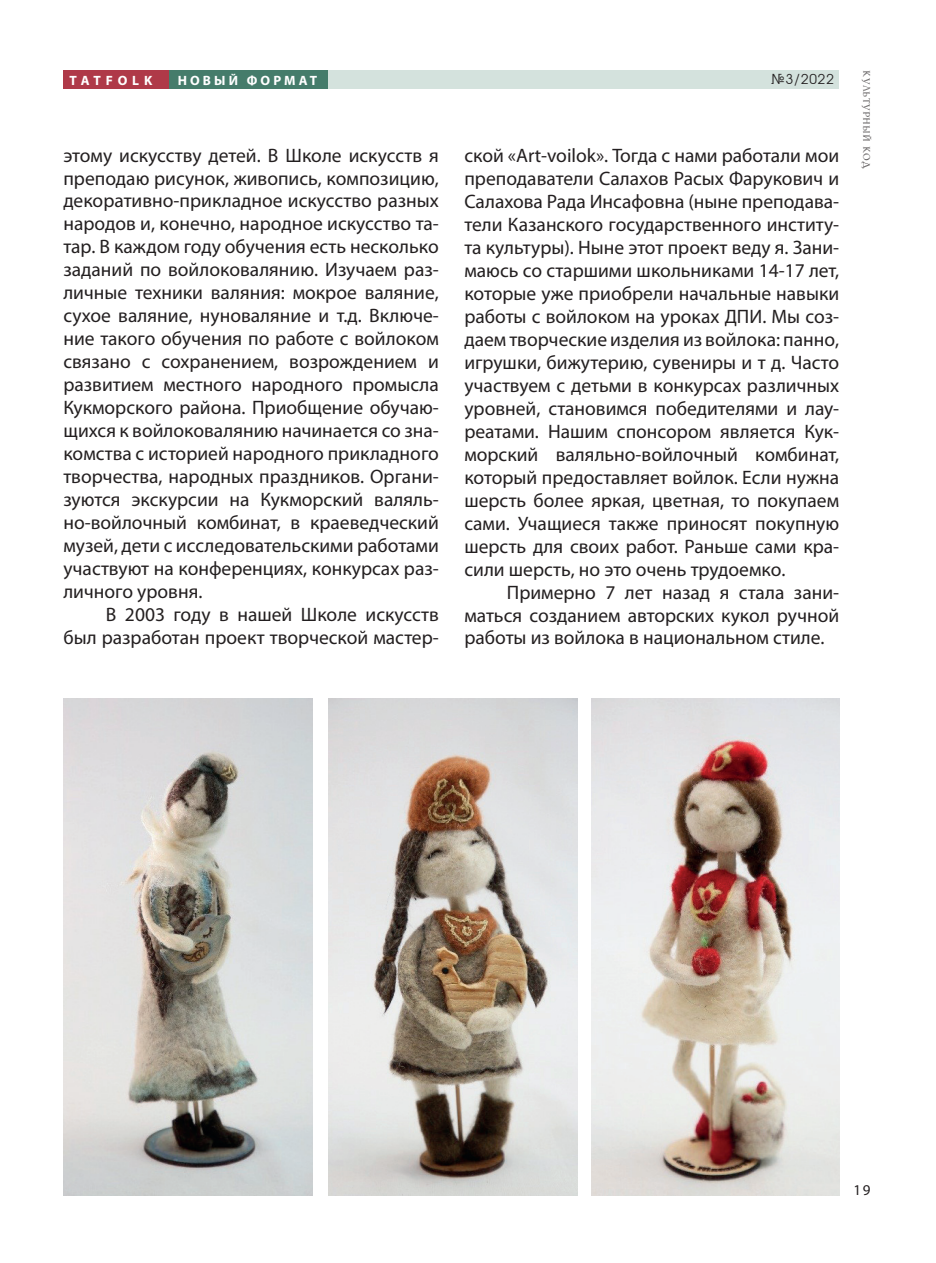
<style>
.page{position:relative;width:936px;height:1263px;background:#fff}
.page>*{position:absolute;margin:0;border:0;box-sizing:border-box;transform-origin:0 0}
.t1{font:19.5px/23px "TT Myriad Pro";color:#231f20;text-align:justify}
.t2{font:15px "TT Myriad Pro";color:#231f20}
.t3{font:700 13.5px "TT Myriad Pro";letter-spacing:.23em;color:#fff}
.t4{font:700 13.5px "TT Myriad Pro";letter-spacing:.36em;color:#fff}
.t5{font:13.5px "Gothic Eurasian";color:#231f20}
.t6{font:9px "TT Lidia";letter-spacing:.03em;color:#231f20}
</style>
<div class="page">
<div style="left:163px;top:70px;width:643px;height:19px;background:#457c6b"></div>
<div style="left:63px;top:70px;width:105px;height:19px;background:#af3948"></div>
<div style="left:328px;top:70px;width:511px;height:19px;background:#d4e2dd"></div>
<img style="left:63px;top:698px;width:249px;height:498px">
<img style="left:329px;top:698px;width:248px;height:498px">
<img style="left:591px;top:698px;width:248px;height:498px">
<p class="t4" style="left:70px;top:71px;width:84px">TATFOLK</p>
<p class="t3" style="left:178px;top:71px;width:141px">НОВЫЙ ФОРМАТ</p>
<p class="t5" style="left:771px;top:71px;width:64px">№3/2022</p>
<p class="t6" style="left:871px;top:70px;width:100px;rotate:90deg">КУЛЬТУРНЫЙ КОД</p>
<p class="t1" style="left:63px;top:143px;width:377px">этому искусству детей. В Школе искусств я преподаю рисунок, живопись, композицию, декоративно-прикладное искусство разных народов и, конечно, народное искусство та&shy;тар. В каждом году обучения есть несколько заданий по войлоковалянию. Изучаем раз&shy;личные техники валяния: мокрое валяние, сухое валяние, нуноваляние и т.д. Включе&shy;ние такого обучения по работе с войлоком связано с сохранением, возрождением и развитием местного народного промысла Кукморского района. Приобщение обучаю&shy;щихся к войлоковалянию начинается со зна&shy;комства с историей народного прикладного творчества, народных праздников. Органи&shy;зуются экскурсии на Кукморский валяль&shy;но-войлочный комбинат, в краеведческий музей, дети с исследовательскими работами участвуют на конференциях, конкурсах раз&shy;личного уровня.</p>
<p class="t1" style="left:63px;top:602px;width:377px;text-align:right">В 2003 году в нашей Школе искусств<br>был разработан проект творческой мастер-</p>
<p class="t1" style="left:464px;top:144px;width:376px">ской «Art-voilok». Тогда с нами работали мои преподаватели Салахов Расых Фарукович и Салахова Рада Инсафовна (ныне преподава&shy;тели Казанского государственного институ&shy;та культуры). Ныне этот проект веду я. Зани&shy;маюсь со старшими школьниками 14-17 лет, которые уже приобрели начальные навыки работы с войлоком на уроках ДПИ. Мы соз&shy;даем творческие изделия из войлока: панно, игрушки, бижутерию, сувениры и т д. Часто участвуем с детьми в конкурсах различных уровней, становимся победителями и лау&shy;реатами. Нашим спонсором является Кук&shy;морский валяльно-войлочный комбинат, который предоставляет войлок. Если нужна шерсть более яркая, цветная, то покупаем сами. Учащиеся также приносят покупную шерсть для своих работ. Раньше сами кра&shy;сили шерсть, но это очень трудоемко.</p>
<p class="t1" style="left:464px;top:580px;width:376px;text-indent:43px">Примерно 7 лет назад я стала зани&shy;маться созданием авторских кукол ручной работы из войлока в национальном стиле.</p>
<p class="t2" style="left:853px;top:1181px;width:18px">19</p>
</div>
